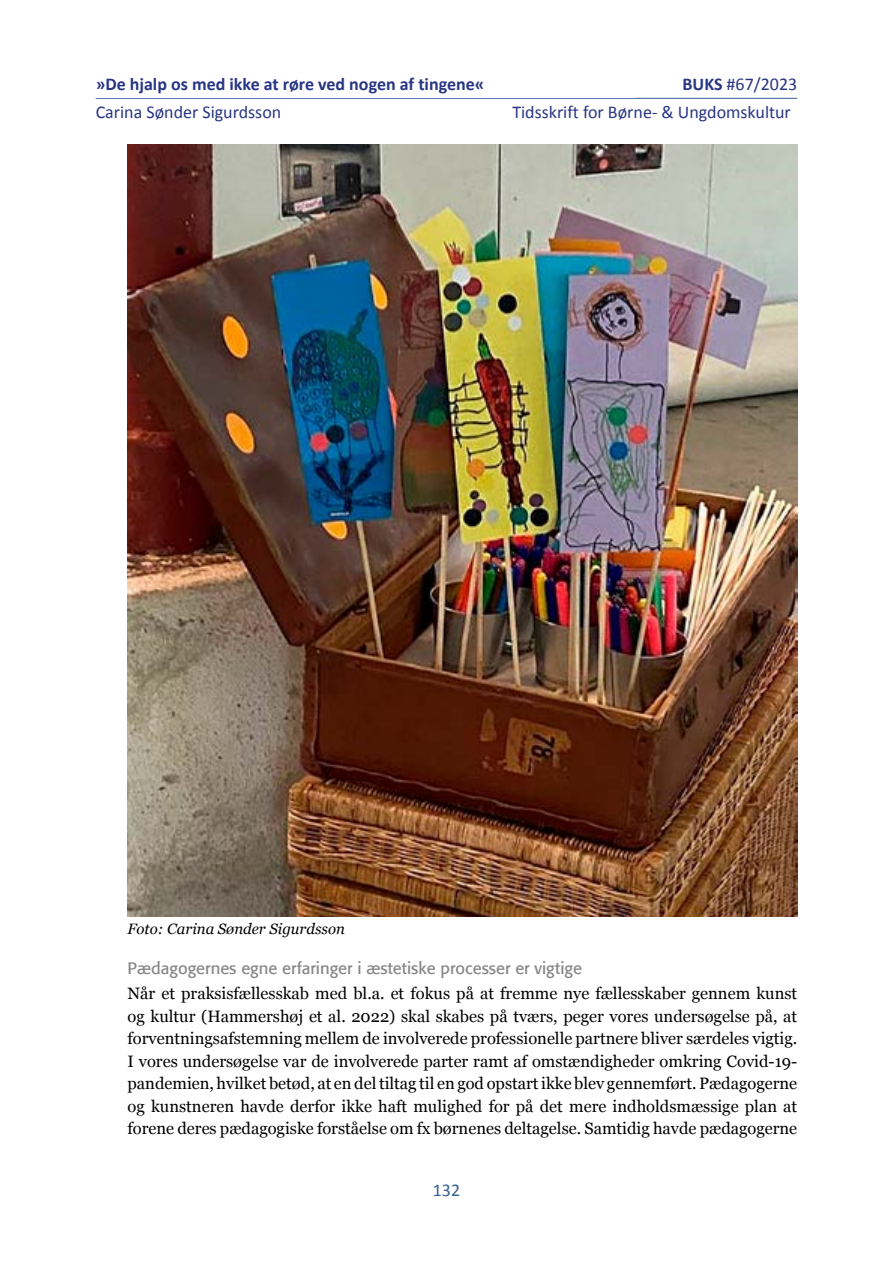
<style>
.page{position:relative;width:893px;height:1263px;background:#fff}
.page>*{position:absolute;margin:0;border:0;box-sizing:border-box;transform-origin:0 0}
.t1{font:18px "Calibri";color:#283583}
.t2{font:700 18px "Calibri";color:#283583}
.t3{font:18px "Calibri";color:#365f91}
.Manchet{font:16.5px/22.5px "Georgia";color:#000;text-align:justify}
.Mellemrubrik{font:16.5px "Formata";color:#878787}
.Billedtekst_og_bille{font:italic 15px "Georgia";color:#000}
.s1{font-weight:700}
</style>
<div class="page">
<hr style="left:96px;top:98px;width:701px;height:1px;background:#365f91">
<img style="left:128px;top:145px;width:669px;height:771px">
<p class="t1" style="left:682px;top:73px;width:116px"><span class="s1">BUKS</span> #67/2023</p>
<p class="t2" style="left:96px;top:71px;width:390px">»De hjalp os med ikke at røre ved nogen af tingene«</p>
<p class="t1" style="left:96px;top:101px;width:187px">Carina Sønder Sigurdsson</p>
<p class="t1" style="left:512px;top:101px;width:280px">Tidsskrift for Børne- &amp; Ungdomskultur</p>
<p class="Billedtekst_og_bille" style="left:128px;top:918px;width:219px">Foto: Carina Sønder Sigurdsson</p>
<p class="Mellemrubrik" style="left:128px;top:958px;width:456px">Pædagogernes egne erfaringer i æstetiske processer er vigtige</p>
<p class="Manchet" style="left:128px;top:981px;width:671px">Når et praksisfællesskab med bl.a. et fokus på at fremme nye fællesskaber gennem kunst og kultur (Hammershøj et al. 2022) skal skabes på tværs, peger vores undersøgelse på, at forventningsafstemning mellem de involverede professionelle partnere bliver særdeles vigtig.<br>I vores undersøgelse var de involverede parter ramt af omstændigheder omkring Covid-19- pandemien, hvilket betød, at en del tiltag til en god opstart ikke blev gennemført. Pædagogerne og kunstneren havde derfor ikke haft mulighed for på det mere indholdsmæssige plan at forene deres pædagogiske forståelse om fx børnenes deltagelse. Samtidig havde pædagogerne</p>
<p class="t3" style="left:433px;top:1178px;width:29px">132</p>
</div>
